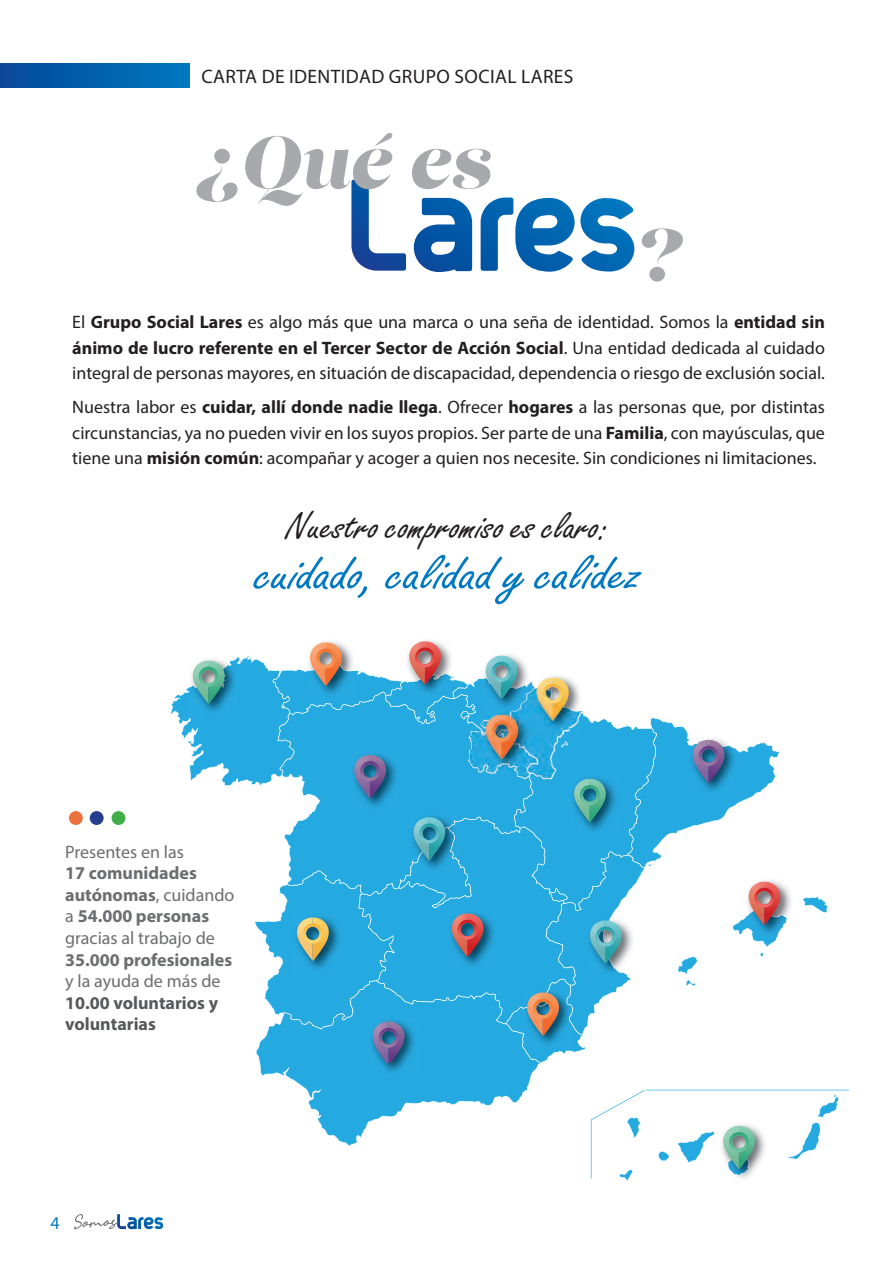
<style>
.page{position:relative;width:893px;height:1263px;background:#fff}
.page>*{position:absolute;margin:0;border:0;box-sizing:border-box;transform-origin:0 0}
.t1{font:italic 74.4px "Lust";color:#a8a9ad}
.t2{font:51px "Freestyle Script";color:#0079c2;scale:1.2 1}
.t3{font:39px "Freestyle Script";color:#231f20;scale:1.1 1}
.t4{font:19.5px "Myriad Pro";letter-spacing:.02em;color:#231f20}
.t5{font:18px/25.5px "Myriad Pro";color:#231f20;text-align:justify}
.t6{font:700 18px/21.6px "Myriad Pro";color:#6c6d70}
.t7{font:18px "Myriad Pro";color:#6c6d70}
.t8{font:700 18px/21.6px "Myriad Pro";color:#57585a}
.t9{font:18px "Myriad Pro";color:#0079c2}
.s1{font-weight:700}
.s2{font-weight:400}
</style>
<div class="page">
<svg style="left:74px;top:1214px;width:89px;height:15px"></svg>
<div style="left:0;top:64px;width:190px;height:23px;background:linear-gradient(to right,#064899,#0078c0)"></div>
<svg style="left:351px;top:180px;width:283px;height:92px"></svg>
<svg style="left:803px;top:896px;width:26px;height:17px"></svg>
<svg style="left:259px;top:1063px;width:281px;height:83px"></svg>
<img style="left:370px;top:1063px;width:47px;height:12px">
<div style="left:69px;top:811px;width:14px;height:14px;background:#eb713d;border-radius:50%"></div>
<div style="left:90px;top:811px;width:14px;height:14px;background:#253f8e;border-radius:50%"></div>
<div style="left:112px;top:811px;width:13px;height:14px;background:#40ae49;border-radius:50%"></div>
<svg style="left:591px;top:1090px;width:258px;height:91px"></svg>
<img style="left:787px;top:889px;width:4px;height:26px">
<svg style="left:170px;top:641px;width:617px;height:422px"></svg>
<img style="left:468px;top:688px;width:115px;height:91px">
<p class="t4" style="left:201px;top:64px;width:374px">CARTA DE IDENTIDAD GRUPO SOCIAL LARES</p>
<h1 class="t1" style="left:198px;top:115px;width:296px">¿Qué es</h1>
<h1 class="t1" style="left:637px;top:208px;width:46px">?</h1>
<p class="t5" style="left:72px;top:309px;width:754px">El <span class="s1">Grupo Social Lares</span> es algo más que una marca o una seña de identidad. Somos la <span class="s1">entidad sin ánimo de lucro referente en el Tercer Sector de Acción Social</span>. Una entidad dedicada al cuidado integral de personas mayores, en situación de discapacidad, dependencia o riesgo de exclusión social.</p>
<p class="t5" style="left:72px;top:394px;width:754px">Nuestra labor es <span class="s1">cuidar, allí donde nadie llega</span>. Ofrecer <span class="s1">hogares</span> a las personas que, por distintas circunstancias, ya no pueden vivir en los suyos propios. Ser parte de una <span class="s1">Familia</span>, con mayúsculas, que tiene una <span class="s1">misión común</span>: acompañar y acoger a quien nos necesite. Sin condiciones ni limitaciones.</p>
<h3 class="t3" style="left:285px;top:503px;width:294px">Nuestro compromiso es claro:</h3>
<h2 class="t2" style="left:253px;top:543px;width:323px">cuidado, calidad y calidez</h2>
<p class="t7" style="left:65px;top:840px;width:120px">Presentes en las</p>
<p class="t6" style="left:65px;top:862px;width:171px">17 comunidades autónomas<span class="s2">, cuidando a</span> 54.000 personas <span class="s2">gracias al trabajo de</span></p>
<p class="t6" style="left:65px;top:948px;width:169px">35.000 profesionales</p>
<p class="t7" style="left:65px;top:970px;width:157px">y la ayuda de más de</p>
<p class="t8" style="left:65px;top:991px;width:154px">10.00 voluntarios y voluntarias</p>
<p class="t9" style="left:50px;top:1211px;width:11px">4</p>
</div>
